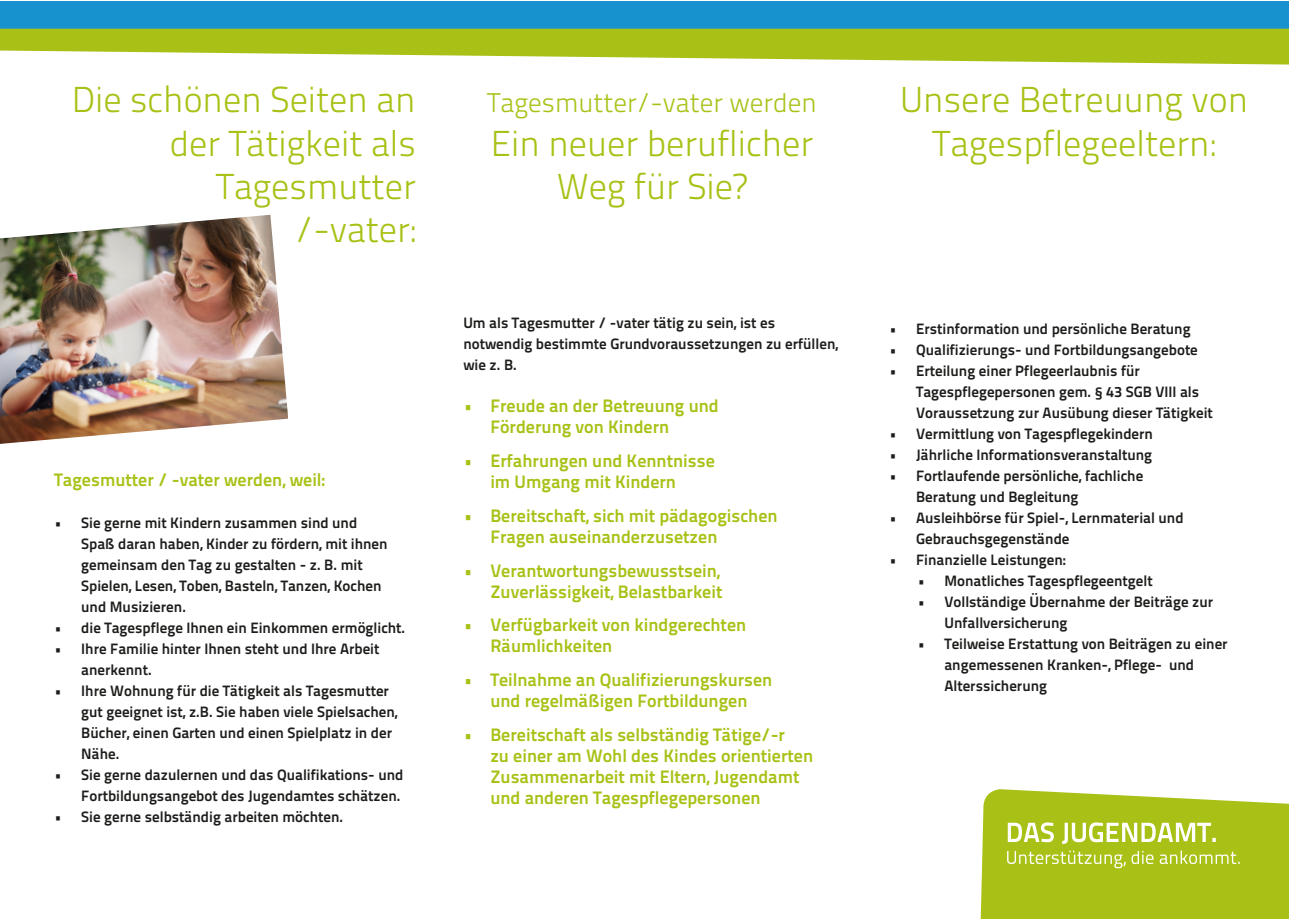
<style>
.page{position:relative;width:1289px;height:919px;background:#fff}
.page>*{position:absolute;margin:0;border:0;box-sizing:border-box;transform-origin:0 0}
.t1{font:36px/43.2px "Titillium Text 22 L 250 wt";color:#a9c116;text-align:center}
.t2{font:27px "Titillium Text 22 L 250 wt";color:#a9c116}
.t3{font:18px/21px "Titillium Text 22 L 800 wt";color:#a9c116}
.t4{font:15px/21px "Titillium Text 22 L 800 wt";color:#1d1d1b}
</style>
<div class="page">
<svg style="left:980px;top:789px;width:308px;height:129px;background:#b3c833"></svg>
<img style="left:0;top:215px;width:288px;height:229px">
<div style="left:0;top:1px;width:1288px;height:47px;background:#1892cf"></div>
<svg style="left:0;top:29px;width:1288px;height:36px"></svg>
<h1 class="t1" style="left:72px;top:76px;width:345px;text-align:right">Die schönen Seiten an der Tätigkeit als<br>Tagesmutter<br>/-vater:</h1>
<p class="t3" style="left:54px;top:468px;width:273px">Tagesmutter / -vater werden, weil:</p>
<p class="t4" style="left:81px;top:511px;width:308px;text-indent:-27px">• Sie gerne mit Kindern zusammen sind und Spaß daran haben, Kinder zu fördern, mit ihnen gemeinsam den Tag zu gestalten - z. B. mit Spielen, Lesen, Toben, Basteln, Tanzen, Kochen und Musizieren.</p>
<p class="t4" style="left:54px;top:616px;width:352px">• die Tagespflege Ihnen ein Einkommen ermöglicht.</p>
<p class="t4" style="left:81px;top:637px;width:300px;text-indent:-27px">• Ihre Familie hinter Ihnen steht und Ihre Arbeit anerkennt.</p>
<p class="t4" style="left:81px;top:679px;width:318px;text-indent:-27px">• Ihre Wohnung für die Tätigkeit als Tagesmutter gut geeignet ist, z.B. Sie haben viele Spielsachen, Bücher, einen Garten und einen Spielplatz in der Nähe.</p>
<p class="t4" style="left:54px;top:763px;width:351px;text-align:right">• Sie gerne dazulernen und das Qualifikations- und<br>Fortbildungsangebot des Jugendamtes schätzen.</p>
<p class="t4" style="left:54px;top:805px;width:290px">• Sie gerne selbständig arbeiten möchten.</p>
<h2 class="t2" style="left:487px;top:83px;width:331px">Tagesmutter/-vater werden</h2>
<h1 class="t1" style="left:490px;top:120px;width:324px">Ein neuer beruflicher<br>Weg für Sie?</h1>
<p class="t4" style="left:463px;top:311px;width:376px">Um als Tagesmutter / -vater tätig zu sein, ist es notwendig bestimmte Grundvoraussetzungen zu erfüllen, wie z. B.</p>
<p class="t3" style="left:490px;top:394px;width:230px;text-indent:-27px">• Freude an der Betreuung und<br>Förderung von Kindern</p>
<p class="t3" style="left:490px;top:449px;width:226px;text-indent:-27px">• Erfahrungen und Kenntnisse im Umgang mit Kindern</p>
<p class="t3" style="left:490px;top:504px;width:289px;text-indent:-27px">• Bereitschaft, sich mit pädagogischen<br>Fragen auseinanderzusetzen</p>
<p class="t3" style="left:463px;top:558px;width:260px;text-align:right">• Verantwortungsbewusstsein,<br>Zuverlässigkeit, Belastbarkeit</p>
<p class="t3" style="left:490px;top:613px;width:257px;text-indent:-27px">• Verfügbarkeit von kindgerechten<br>Räumlichkeiten</p>
<p class="t3" style="left:463px;top:668px;width:310px;text-align:center">• Teilnahme an Qualifizierungskursen und regelmäßigen Fortbildungen</p>
<p class="t3" style="left:490px;top:723px;width:324px;text-indent:-27px">• Bereitschaft als selbständig Tätige/-r<br>zu einer am Wohl des Kindes orientierten Zusammenarbeit mit Eltern, Jugendamt und anderen Tagespflegepersonen</p>
<h1 class="t1" style="left:900px;top:76px;width:350px">Unsere Betreuung von<br>Tagespflegeeltern:</h1>
<p class="t4" style="left:889px;top:317px;width:303px">• Erstinformation und persönliche Beratung</p>
<p class="t4" style="left:889px;top:338px;width:310px">• Qualifizierungs- und Fortbildungsangebote</p>
<p class="t4" style="left:916px;top:359px;width:298px;text-indent:-27px">• Erteilung einer Pflegeerlaubnis für<br>Tagespflegepersonen gem. § 43 SGB VIII als<br>Voraussetzung zur Ausübung dieser Tätigkeit</p>
<p class="t4" style="left:889px;top:422px;width:265px">• Vermittlung von Tagespflegekindern</p>
<p class="t4" style="left:889px;top:443px;width:265px">• Jährliche Informationsveranstaltung</p>
<p class="t4" style="left:916px;top:464px;width:229px;text-indent:-27px">• Fortlaufende persönliche, fachliche<br>Beratung und Begleitung</p>
<p class="t4" style="left:916px;top:506px;width:269px;text-indent:-27px">• Ausleihbörse für Spiel-, Lernmaterial und<br>Gebrauchsgegenstände</p>
<p class="t4" style="left:889px;top:548px;width:178px">• Finanzielle Leistungen:</p>
<p class="t4" style="left:917px;top:569px;width:237px">• Monatliches Tagespflegeentgelt</p>
<p class="t4" style="left:944px;top:590px;width:270px;text-indent:-27px">• Vollständige Übernahme der Beiträge zur<br>Unfallversicherung</p>
<p class="t4" style="left:944px;top:632px;width:285px;text-indent:-27px">• Teilweise Erstattung von Beiträgen zu einer angemessenen Kranken-, Pflege- und<br>Alterssicherung</p>
</div>
